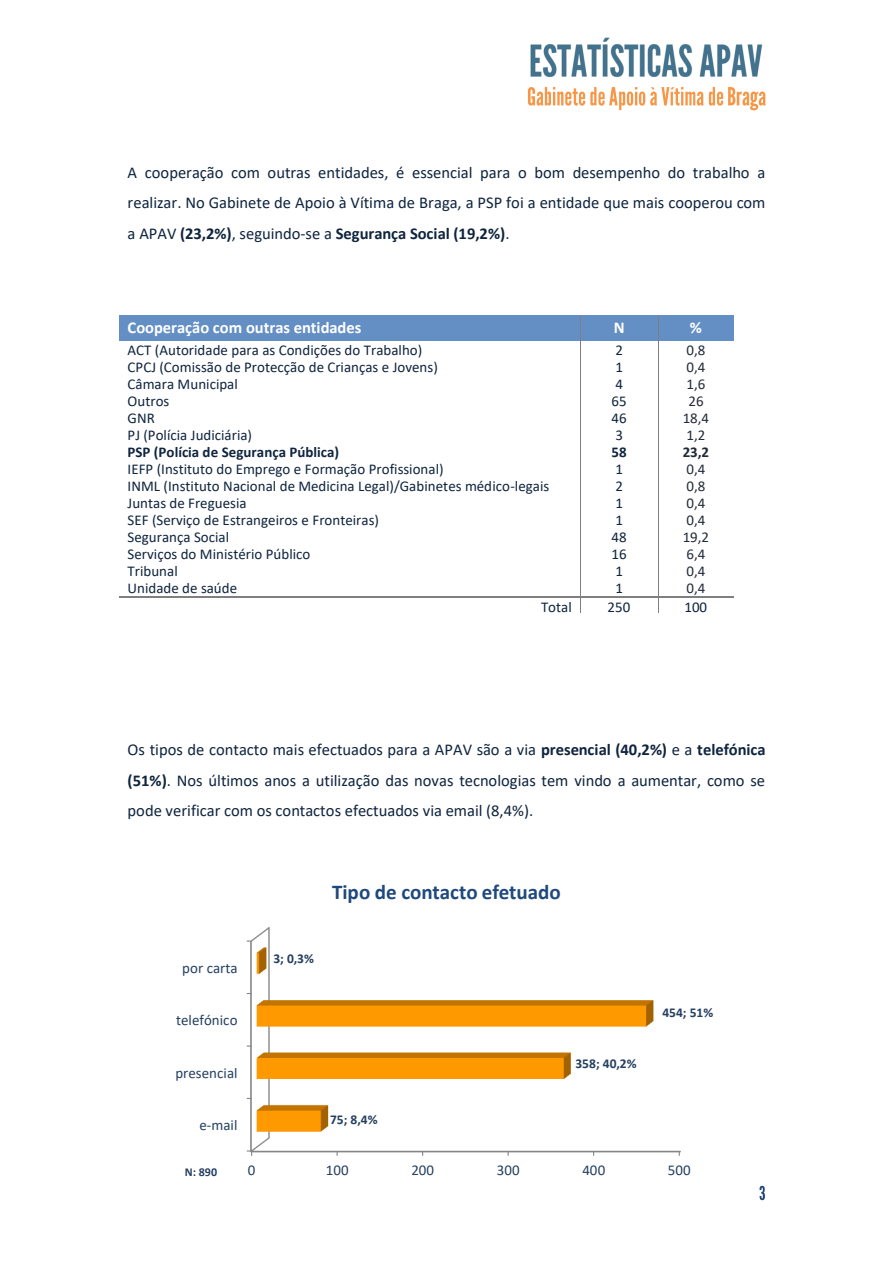
<style>
.page{position:relative;width:893px;height:1263px;background:#fff}
.page>*{position:absolute;margin:0;border:0;box-sizing:border-box;transform-origin:0 0}
.t1{font:700 21px "Calibri";color:#1f497d}
.t2{font:16.5px/30.3px "Calibri";color:#0f243e;text-align:justify}
.t3{font:700 16.5px "Calibri";letter-spacing:-.005em;color:#fff}
.t4{font:15px "Calibri";color:#0f243e}
.t5{font:15px "Calibri";color:#254061}
.t6{font:15px "Calibri";color:#222b35}
.t7{font:700 15px "Calibri";color:#0f243e}
.t8{font:700 15px "Calibri";color:#222b35}
.t9{font:700 13.5px "Calibri";color:#254061}
.t10{font:700 12px "Calibri";color:#254061}
.s1{font-weight:700}
</style>
<div class="page">
<img style="left:528px;top:87px;width:8px;height:19px">
<img style="left:536px;top:87px;width:188px;height:24px">
<img style="left:728px;top:87px;width:38px;height:24px">
<img style="left:759px;top:1185px;width:6px;height:16px">
<img style="left:530px;top:37px;width:233px;height:41px">
<div style="left:120px;top:315px;width:460px;height:25px;background:#648fc4"></div>
<div style="left:580px;top:315px;width:78px;height:25px;background:#648fc4"></div>
<div style="left:658px;top:315px;width:76px;height:25px;background:#648fc4"></div>
<hr style="left:120px;top:596px;width:460px;height:1px;background:#7f7f7f">
<hr style="left:581px;top:596px;width:77px;height:1px;background:#7f7f7f">
<hr style="left:659px;top:596px;width:75px;height:1px;background:#7f7f7f">
<svg style="left:580px;top:315px;width:1px;height:298px"></svg>
<svg style="left:658px;top:315px;width:1px;height:298px"></svg>
<img style="left:249px;top:926px;width:432px;height:228px">
<svg style="left:247px;top:1150px;width:5px;height:6px"></svg>
<p class="t2" style="left:128px;top:159px;width:639px">A cooperação com outras entidades, é essencial para o bom desempenho do trabalho a realizar. No Gabinete de Apoio à Vítima de Braga, a PSP foi a entidade que mais cooperou com a APAV <span class="s1">(23,2%)</span>, seguindo-se a <span class="s1">Segurança Social (19,2%)</span>.</p>
<p class="t3" style="left:128px;top:321px;width:235px">Cooperação com outras entidades</p>
<p class="t3" style="left:614px;top:321px;width:12px">N</p>
<p class="t3" style="left:690px;top:321px;width:14px">%</p>
<p class="t4" style="left:128px;top:343px;width:296px">ACT (Autoridade para as Condições do Trabalho)</p>
<p class="t4" style="left:615px;top:343px;width:9px">2</p>
<p class="t6" style="left:686px;top:343px;width:20px">0,8</p>
<p class="t4" style="left:128px;top:360px;width:312px">CPCJ (Comissão de Protecção de Crianças e Jovens)</p>
<p class="t4" style="left:615px;top:360px;width:9px">1</p>
<p class="t6" style="left:686px;top:360px;width:20px">0,4</p>
<p class="t4" style="left:128px;top:377px;width:112px">Câmara Municipal</p>
<p class="t4" style="left:615px;top:377px;width:9px">4</p>
<p class="t6" style="left:686px;top:377px;width:20px">1,6</p>
<p class="t4" style="left:128px;top:394px;width:43px">Outros</p>
<p class="t4" style="left:612px;top:394px;width:17px">65</p>
<p class="t6" style="left:688px;top:394px;width:17px">26</p>
<p class="t4" style="left:128px;top:411px;width:29px">GNR</p>
<p class="t4" style="left:612px;top:411px;width:17px">46</p>
<p class="t6" style="left:683px;top:411px;width:28px">18,4</p>
<p class="t4" style="left:128px;top:429px;width:126px">PJ (Polícia Judiciária)</p>
<p class="t4" style="left:615px;top:429px;width:9px">3</p>
<p class="t6" style="left:686px;top:429px;width:20px">1,2</p>
<p class="t7" style="left:128px;top:445px;width:213px">PSP (Polícia de Segurança Pública)</p>
<p class="t7" style="left:612px;top:445px;width:17px">58</p>
<p class="t8" style="left:683px;top:445px;width:28px">23,2</p>
<p class="t4" style="left:128px;top:463px;width:318px">IEFP (Instituto do Emprego e Formação Profissional)</p>
<p class="t4" style="left:615px;top:463px;width:9px">1</p>
<p class="t6" style="left:686px;top:463px;width:20px">0,4</p>
<p class="t4" style="left:128px;top:480px;width:423px">INML (Instituto Nacional de Medicina Legal)/Gabinetes médico-legais</p>
<p class="t4" style="left:615px;top:480px;width:9px">2</p>
<p class="t6" style="left:686px;top:480px;width:20px">0,8</p>
<p class="t4" style="left:128px;top:497px;width:121px">Juntas de Freguesia</p>
<p class="t4" style="left:615px;top:497px;width:9px">1</p>
<p class="t6" style="left:686px;top:497px;width:20px">0,4</p>
<p class="t4" style="left:128px;top:514px;width:253px">SEF (Serviço de Estrangeiros e Fronteiras)</p>
<p class="t4" style="left:615px;top:514px;width:9px">1</p>
<p class="t6" style="left:686px;top:514px;width:20px">0,4</p>
<p class="t4" style="left:128px;top:531px;width:103px">Segurança Social</p>
<p class="t4" style="left:612px;top:531px;width:17px">48</p>
<p class="t6" style="left:683px;top:531px;width:28px">19,2</p>
<p class="t4" style="left:128px;top:548px;width:184px">Serviços do Ministério Público</p>
<p class="t4" style="left:612px;top:548px;width:17px">16</p>
<p class="t6" style="left:686px;top:548px;width:20px">6,4</p>
<p class="t4" style="left:128px;top:565px;width:52px">Tribunal</p>
<p class="t4" style="left:615px;top:565px;width:9px">1</p>
<p class="t6" style="left:686px;top:565px;width:20px">0,4</p>
<p class="t4" style="left:128px;top:582px;width:111px">Unidade de saúde</p>
<p class="t4" style="left:615px;top:582px;width:9px">1</p>
<p class="t6" style="left:686px;top:582px;width:20px">0,4</p>
<p class="t4" style="left:541px;top:600px;width:32px">Total</p>
<p class="t4" style="left:608px;top:600px;width:24px">250</p>
<p class="t4" style="left:684px;top:600px;width:24px">100</p>
<p class="t2" style="left:128px;top:736px;width:640px">Os tipos de contacto mais efectuados para a APAV são a via <span class="s1">presencial (40,2%)</span> e a <span class="s1">telefónica (51%)</span>. Nos últimos anos a utilização das novas tecnologias tem vindo a aumentar, como se pode verificar com os contactos efectuados via email (8,4%).</p>
<p class="t1" style="left:332px;top:883px;width:230px">Tipo de contacto efetuado</p>
<p class="t5" style="left:182px;top:961px;width:57px">por carta</p>
<p class="t5" style="left:176px;top:1014px;width:63px">telefónico</p>
<p class="t5" style="left:175px;top:1066px;width:64px">presencial</p>
<p class="t5" style="left:200px;top:1119px;width:40px">e-mail</p>
<p class="t9" style="left:273px;top:953px;width:42px">3; 0,3%</p>
<p class="t9" style="left:330px;top:1114px;width:49px">75; 8,4%</p>
<p class="t9" style="left:575px;top:1058px;width:63px">358; 40,2%</p>
<p class="t9" style="left:662px;top:1007px;width:52px">454; 51%</p>
<p class="t10" style="left:185px;top:1167px;width:34px">N: 890</p>
<p class="t5" style="left:248px;top:1164px;width:9px">0</p>
<p class="t5" style="left:326px;top:1164px;width:24px">100</p>
<p class="t5" style="left:411px;top:1164px;width:24px">200</p>
<p class="t5" style="left:497px;top:1164px;width:24px">300</p>
<p class="t5" style="left:582px;top:1164px;width:24px">400</p>
<p class="t5" style="left:668px;top:1164px;width:24px">500</p>
</div>
